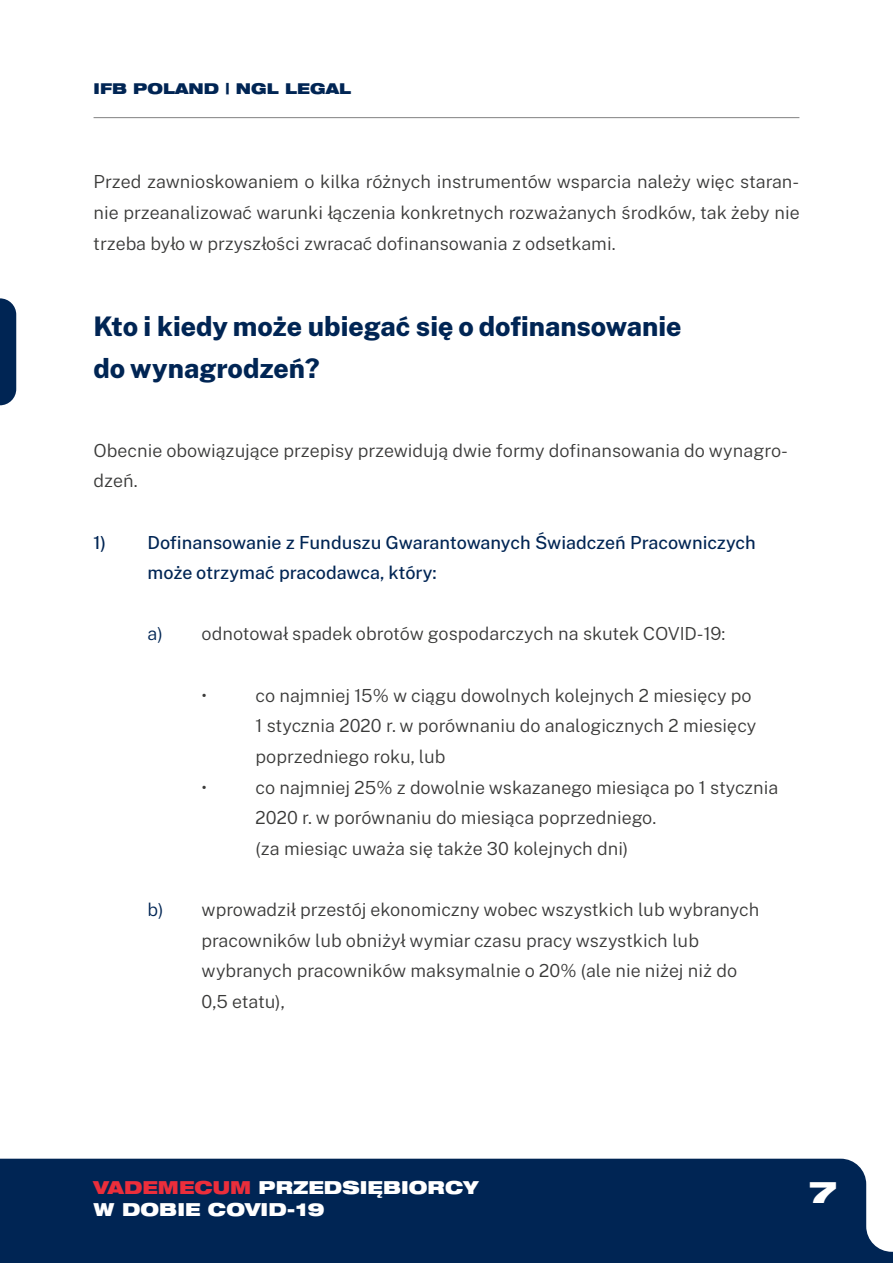
<style>
.page{position:relative;width:893px;height:1263px;background:#fff}
.page>*{position:absolute;margin:0;border:0;box-sizing:border-box;transform-origin:0 0}
.t1{font:900 expanded 30px "Helvetica Neue LT Pro";color:#fff}
.t2{font:800 27px/42px "Public Sans";color:#002554}
.t3{font:300 18px/30.6px "Public Sans";color:#3a3a39}
.t4{font:500 18px/30.6px "Public Sans";color:#002554}
.t5{font:900 expanded 18px/21.6px "Helvetica Neue LT Pro";letter-spacing:.005em;color:#fff}
.t6{font:900 expanded 15px "Helvetica Neue LT Pro";letter-spacing:.005em;color:#002554}
.s1{color:#002554}
.s2{color:#eb2e3b}
</style>
<div class="page">
<div style="left:0;top:1159px;width:893px;height:104px;background:#002554"></div>
<hr style="left:94px;top:117px;width:705px;height:1px;background:#000">
<svg style="left:0;top:298px;width:16px;height:107px"></svg>
<p class="t6" style="left:94px;top:78px;width:259px">IFB POLAND | NGL LEGAL</p>
<p class="t3" style="left:94px;top:166px;width:708px;text-align:justify">Przed zawnioskowaniem o kilka różnych instrumentów wsparcia należy więc staran&shy;nie przeanalizować warunki łączenia konkretnych rozważanych środków, tak żeby nie trzeba było w przyszłości zwracać dofinansowania z odsetkami.</p>
<h2 class="t2" style="left:94px;top:305px;width:589px">Kto i kiedy może ubiegać się o dofinansowanie do wynagrodzeń?</h2>
<p class="t3" style="left:94px;top:435px;width:696px">Obecnie obowiązujące przepisy przewidują dwie formy dofinansowania do wynagro&shy;dzeń.</p>
<p class="t4" style="left:148px;top:527px;width:610px;text-indent:-54px">1) Dofinansowanie z Funduszu Gwarantowanych Świadczeń Pracowniczych może otrzymać pracodawca, który:</p>
<p class="t3" style="left:148px;top:618px;width:579px"><span class="s1">a)</span> odnotował spadek obrotów gospodarczych na skutek COVID-19:</p>
<p class="t3" style="left:202px;top:680px;width:7px">•</p>
<p class="t3" style="left:256px;top:680px;width:502px">co najmniej 15% w ciągu dowolnych kolejnych 2 miesięcy po<br>1 stycznia 2020 r. w porównaniu do analogicznych 2 miesięcy poprzedniego roku, lub</p>
<p class="t3" style="left:202px;top:771px;width:7px">•</p>
<p class="t3" style="left:256px;top:771px;width:524px">co najmniej 25% z dowolnie wskazanego miesiąca po 1 stycznia<br>2020 r. w porównaniu do miesiąca poprzedniego.<br>(za miesiąc uważa się także 30 kolejnych dni)</p>
<p class="t3" style="left:202px;top:894px;width:559px;text-indent:-54px"><span class="s1">b)</span> wprowadził przestój ekonomiczny wobec wszystkich lub wybranych pracowników lub obniżył wymiar czasu pracy wszystkich lub wybranych pracowników maksymalnie o 20% (ale nie niżej niż do 0,5 etatu),</p>
<p class="t5" style="left:94px;top:1176px;width:386px"><span class="s2">VADEMECUM</span> PRZEDSIĘBIORCY<br>W DOBIE COVID-19</p>
<h1 class="t1" style="left:809px;top:1172px;width:29px">7</h1>
</div>
